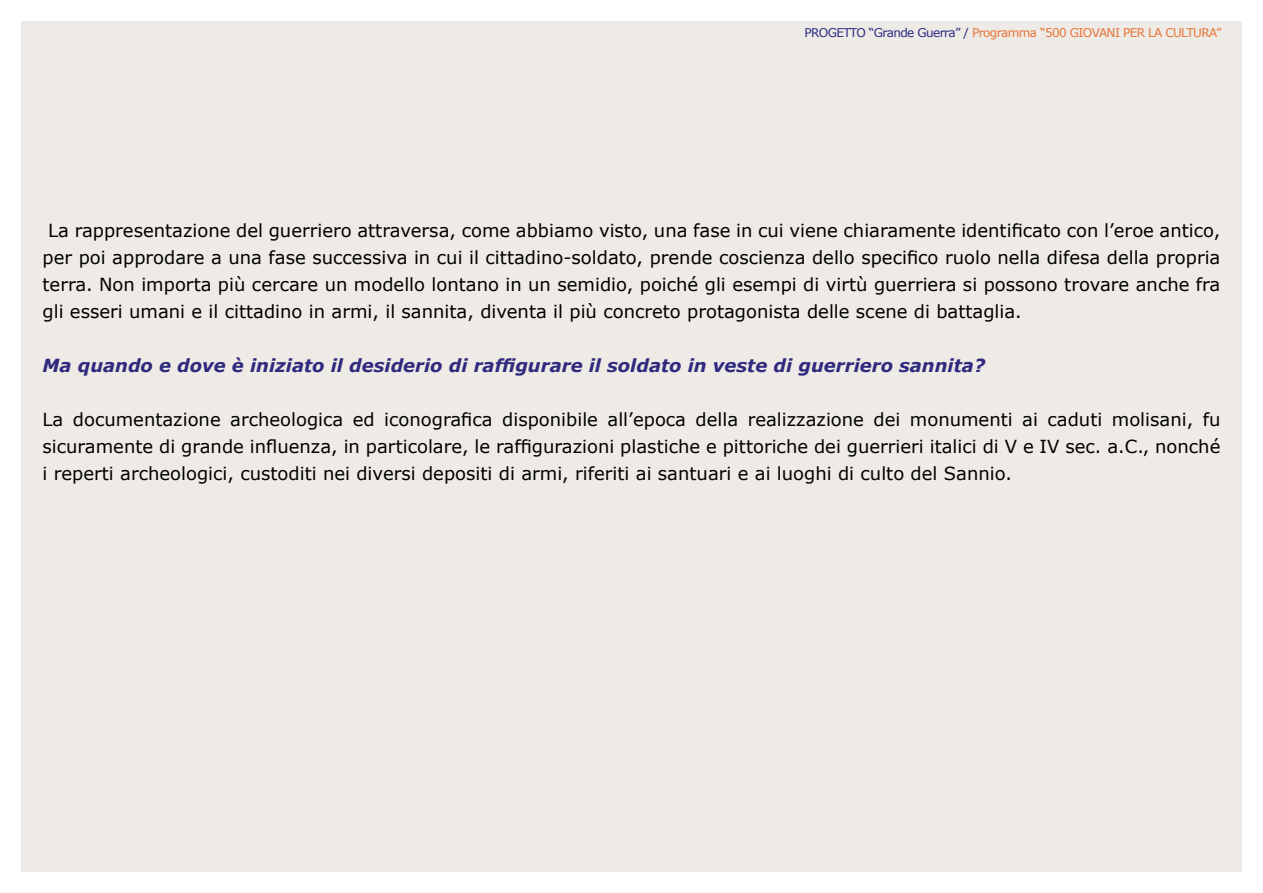
<style>
.page{position:relative;width:1263px;height:893px;background:#fff}
.page>*{position:absolute;margin:0;border:0;box-sizing:border-box;transform-origin:0 0}
.t1{font:18px/27px "Verdana";color:#000;text-align:justify}
.t2{font:italic 700 18px "Verdana";color:#2f2a7e}
.t3{font:12px "Verdana";letter-spacing:-.05em;color:#e67436}
.s1{color:#292983}
</style>
<div class="page">
<div style="left:21px;top:21px;width:1221px;height:851px;background:#eeeae6"></div>
<p class="t3" style="left:804px;top:25px;width:418px"><span class="s1">PROGETTO “Grande Guerra” /</span> Programma “500 GIOVANI PER LA CULTURA”</p>
<p class="t1" style="left:43px;top:217px;width:1179px;text-indent:6px">La rappresentazione del guerriero attraversa, come abbiamo visto, una fase in cui viene chiaramente identificato con l’eroe antico, per poi approdare a una fase successiva in cui il cittadino-soldato, prende coscienza dello specifico ruolo nella difesa della propria terra. Non importa più cercare un modello lontano in un semidio, poiché gli esempi di virtù guerriera si possono trovare anche fra gli esseri umani e il cittadino in armi, il sannita, diventa il più concreto protagonista delle scene di battaglia.</p>
<p class="t2" style="left:43px;top:353px;width:944px">Ma quando e dove è iniziato il desiderio di raffigurare il soldato in veste di guerriero sannita?</p>
<p class="t1" style="left:43px;top:406px;width:1179px">La documentazione archeologica ed iconografica disponibile all’epoca della realizzazione dei monumenti ai caduti molisani, fu sicuramente di grande influenza, in particolare, le raffigurazioni plastiche e pittoriche dei guerrieri italici di V e IV sec. a.C., nonché i reperti archeologici, custoditi nei diversi depositi di armi, riferiti ai santuari e ai luoghi di culto del Sannio.</p>
</div>
